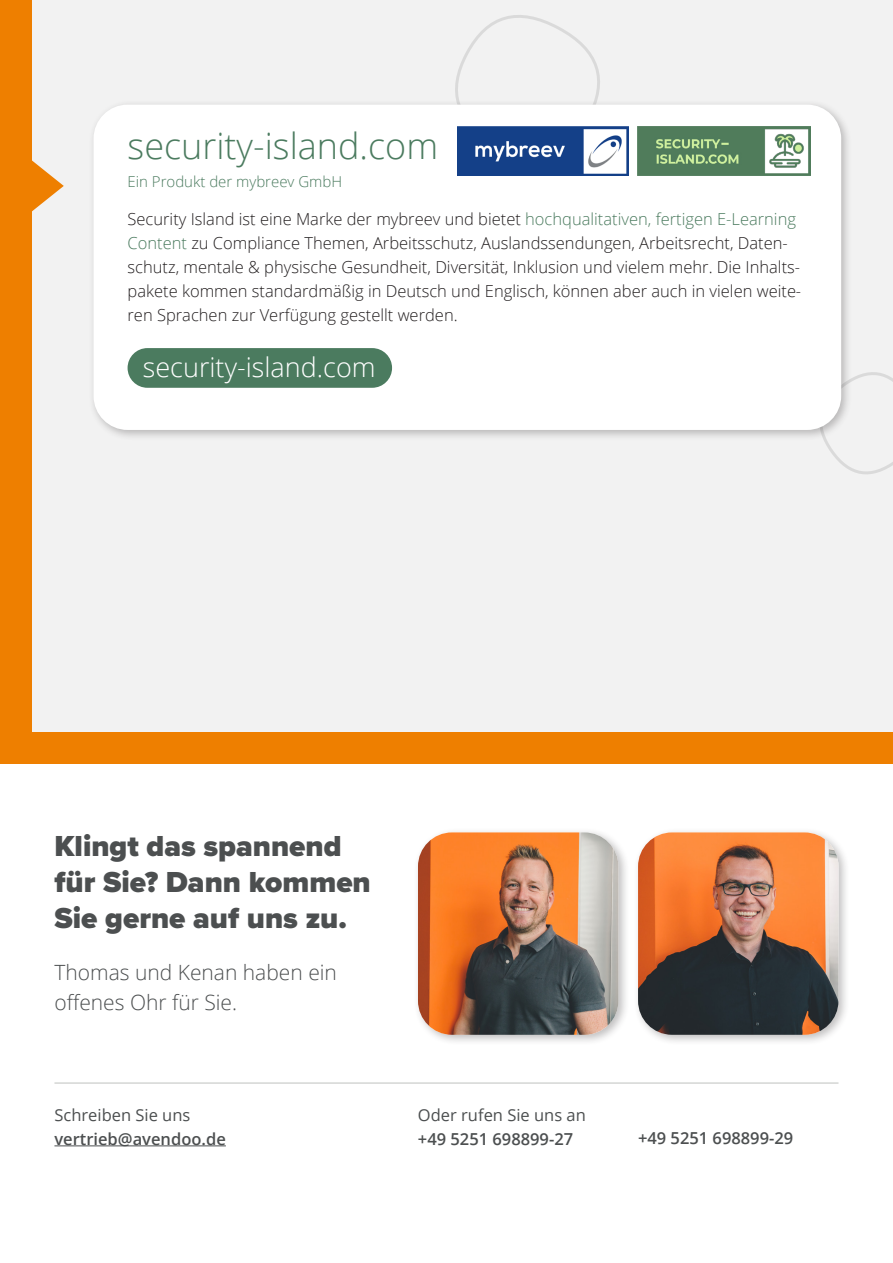
<style>
.page{position:relative;width:893px;height:1263px;background:#fff}
.page>*{position:absolute;margin:0;border:0;box-sizing:border-box;transform-origin:0 0}
.t1{font:300 36px "Open Sans";color:#4b7b5f}
.t2{font:900 30px/36px "Proxima Nova";color:#4c4f50}
.t3{font:300 27px "Open Sans";color:#fff}
.t4{font:300 21px/30px "Open Sans";color:#4c4f50}
.t5{font:300 16.5px/24px "Open Sans";color:#231f20}
.t6{font:600 16.5px "Open Sans";color:#4c4f50}
.t7{font:16.5px "Open Sans";color:#4c4f50}
.t8{font:300 15px "Open Sans";color:#4b7b5f}
.s1{color:#4b7b5f}
</style>
<div class="page">
<div style="left:2px;top:0;width:891px;height:1263px;background:#f2f2f2"></div>
<svg style="left:455px;top:15px;width:145px;height:84px"></svg>
<svg style="left:824px;top:372px;width:69px;height:102px"></svg>
<div style="left:0;top:0;width:32px;height:1263px;background:#ee7f00"></div>
<div style="left:0;top:732px;width:893px;height:32px;background:#ee7f00"></div>
<div style="left:88px;top:99px;width:764px;height:342px;background:#231f20;opacity:.28"></div>
<div style="left:94px;top:105px;width:747px;height:325px;background:#fff;border-radius:34px"></div>
<svg style="left:32px;top:160px;width:32px;height:52px"></svg>
<img style="left:638px;top:127px;width:172px;height:48px">
<div style="left:128px;top:348px;width:264px;height:40px;background:#4b7b5f;border-radius:20px"></div>
<div style="left:1px;top:764px;width:892px;height:499px;background:#fff"></div>
<hr style="left:54px;top:1145px;width:172px;height:1px;background:#4c4f50">
<div style="left:413px;top:827px;width:217px;height:219px;background:#231f20;opacity:.28"></div>
<img style="left:418px;top:832px;width:200px;height:203px">
<div style="left:633px;top:827px;width:217px;height:219px;background:#231f20;opacity:.28"></div>
<img style="left:638px;top:832px;width:200px;height:203px">
<hr style="left:54px;top:1082px;width:784px;height:2px;background:#d4d6d4">
<img style="left:457px;top:127px;width:172px;height:48px">
<p class="t1" style="left:128px;top:121px;width:312px">security-island.com</p>
<p class="t8" style="left:128px;top:171px;width:216px">Ein Produkt der mybreev GmbH</p>
<p class="t5" style="left:128px;top:207px;width:675px">Security Island ist eine Marke der mybreev und bietet <span class="s1">hochqualitativen, fertigen E-Learning Content</span> zu Compliance Themen, Arbeitsschutz, Auslandssendungen, Arbeitsrecht, Daten&shy;schutz, mentale &amp; physische Gesundheit, Diversität, Inklusion und vielem mehr. Die Inhalts&shy;pakete kommen standardmäßig in Deutsch und Englisch, können aber auch in vielen weite&shy;ren Sprachen zur Verfügung gestellt werden.</p>
<p class="t3" style="left:143px;top:348px;width:234px">security-island.com</p>
<p class="t2" style="left:54px;top:828px;width:318px">Klingt das spannend für Sie? Dann kommen<br>Sie gerne auf uns zu.</p>
<p class="t4" style="left:54px;top:956px;width:284px">Thomas und Kenan haben ein offenes Ohr für Sie.</p>
<p class="t7" style="left:54px;top:1103px;width:137px">Schreiben Sie uns</p>
<p class="t6" style="left:54px;top:1127px;width:173px">vertrieb@avendoo.de</p>
<p class="t7" style="left:418px;top:1103px;width:169px">Oder rufen Sie uns an</p>
<p class="t6" style="left:418px;top:1127px;width:157px">+49 5251 698899-27</p>
<p class="t6" style="left:638px;top:1126px;width:157px">+49 5251 698899-29</p>
</div>
